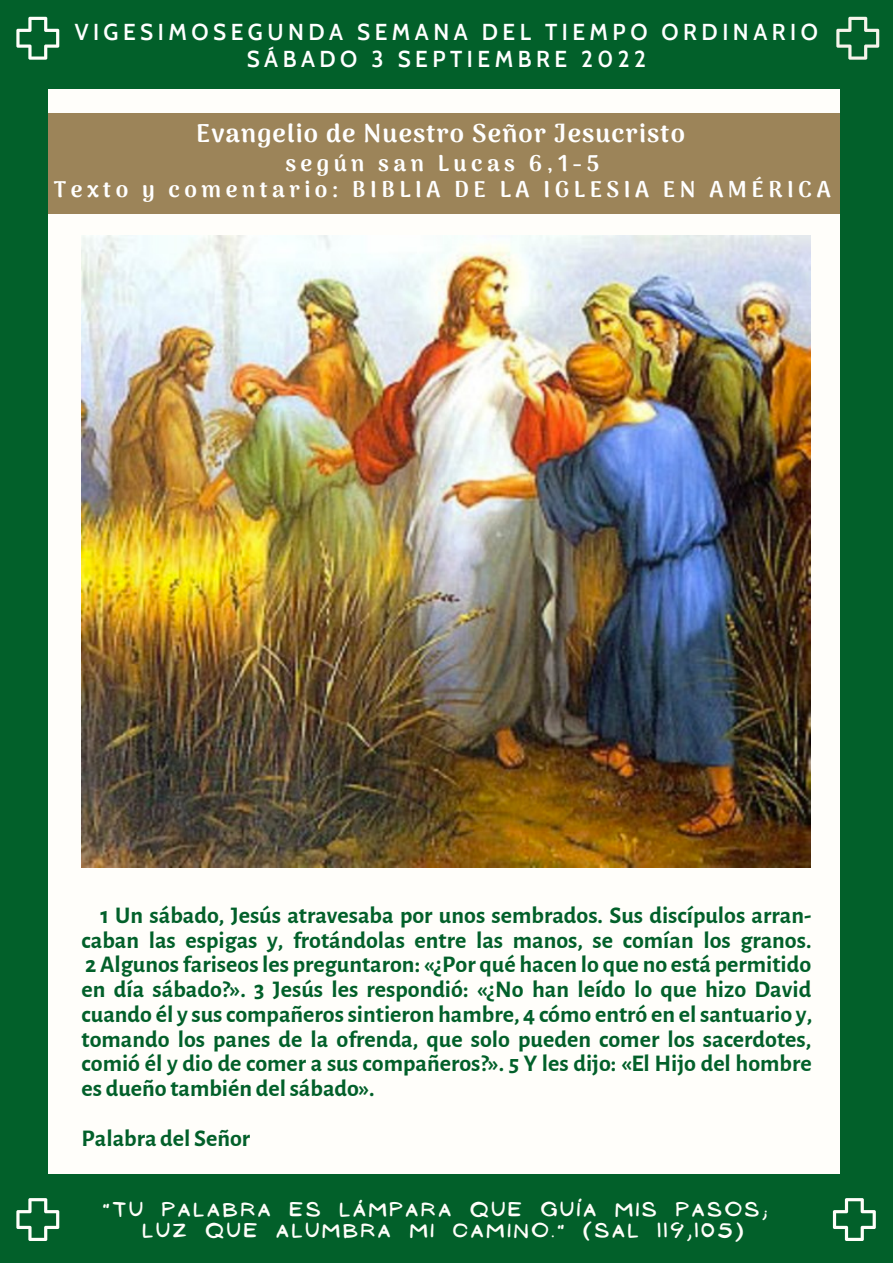
<style>
.page{position:relative;width:893px;height:1264px;background:#fff}
.page>*{position:absolute;margin:0;border:0;box-sizing:border-box;transform-origin:0 0}
.t1{font:900 25.5px "Arima Madurai";letter-spacing:.05em;color:#fff}
.t2{font:700 24px/24.8px "Alegreya Sans";color:#02602a;text-align:justify}
.t3{font:900 22.5px/25.8px "Arima Madurai";letter-spacing:.2em;color:#fff;text-align:center}
.t4{font:600 22.5px/27px "Cabin";letter-spacing:.2em;color:#fff;text-align:center}
.t5{font:17.85px/21.3px "NF Ananias Bold";letter-spacing:.2em;color:#fffefa}
</style>
<div class="page">
<div style="left:0;top:0;width:892px;height:1262px;background:#02602a"></div>
<div style="left:48px;top:89px;width:792px;height:1084px;background:#fffefa"></div>
<div style="left:48px;top:113px;width:792px;height:100px;background:#9c8459"></div>
<svg style="left:16px;top:17px;width:43px;height:43px"></svg>
<svg style="left:832px;top:1198px;width:43px;height:42px"></svg>
<svg style="left:16px;top:1198px;width:43px;height:42px"></svg>
<svg style="left:836px;top:17px;width:43px;height:43px"></svg>
<img style="left:82px;top:236px;width:728px;height:631px">
<p class="t4" style="left:75px;top:19px;width:744px">VIGESIMOSEGUNDA SEMANA DEL TIEMPO ORDINARIO<br>SÁBADO 3 SEPTIEMBRE 2022</p>
<p class="t1" style="left:196px;top:118px;width:490px">Evangelio de Nuestro Señor Jesucristo</p>
<p class="t3" style="left:54px;top:151px;width:778px">según san Lucas 6,1-5<br>Texto y comentario: BIBLIA DE LA IGLESIA EN AMÉRICA</p>
<p class="t2" style="left:82px;top:903px;width:732px;text-indent:19px">1 Un sábado, Jesús atravesaba por unos sembrados. Sus discípulos arran&shy;caban las espigas y, frotándolas entre las manos, se comían los granos.<br>2 Algunosfariseosles preguntaron: «¿Por qué hacen lo que no está permitido en día sábado?». 3 Jesús les respondió: «¿No han leído lo que hizo David cuando él y suscompañerossintieron hambre, 4 cómo entró en elsantuario y, tomando los panes de la ofrenda, que solo pueden comer los sacerdotes, comió él y dio de comer a sus compañeros?». 5 Y les dijo: «El Hijo del hombre es dueño también delsábado».</p>
<p class="t2" style="left:82px;top:1125px;width:170px">Palabra del Señor</p>
<p class="t5" style="left:143px;top:1198px;width:625px;text-indent:-40px">"TU PALABRA ES LÁMPARA QUE GUÍA MIS PASOS;<br>LUZ QUE ALUMBRA MI CAMINO." (SAL 119,105)</p>
</div>
